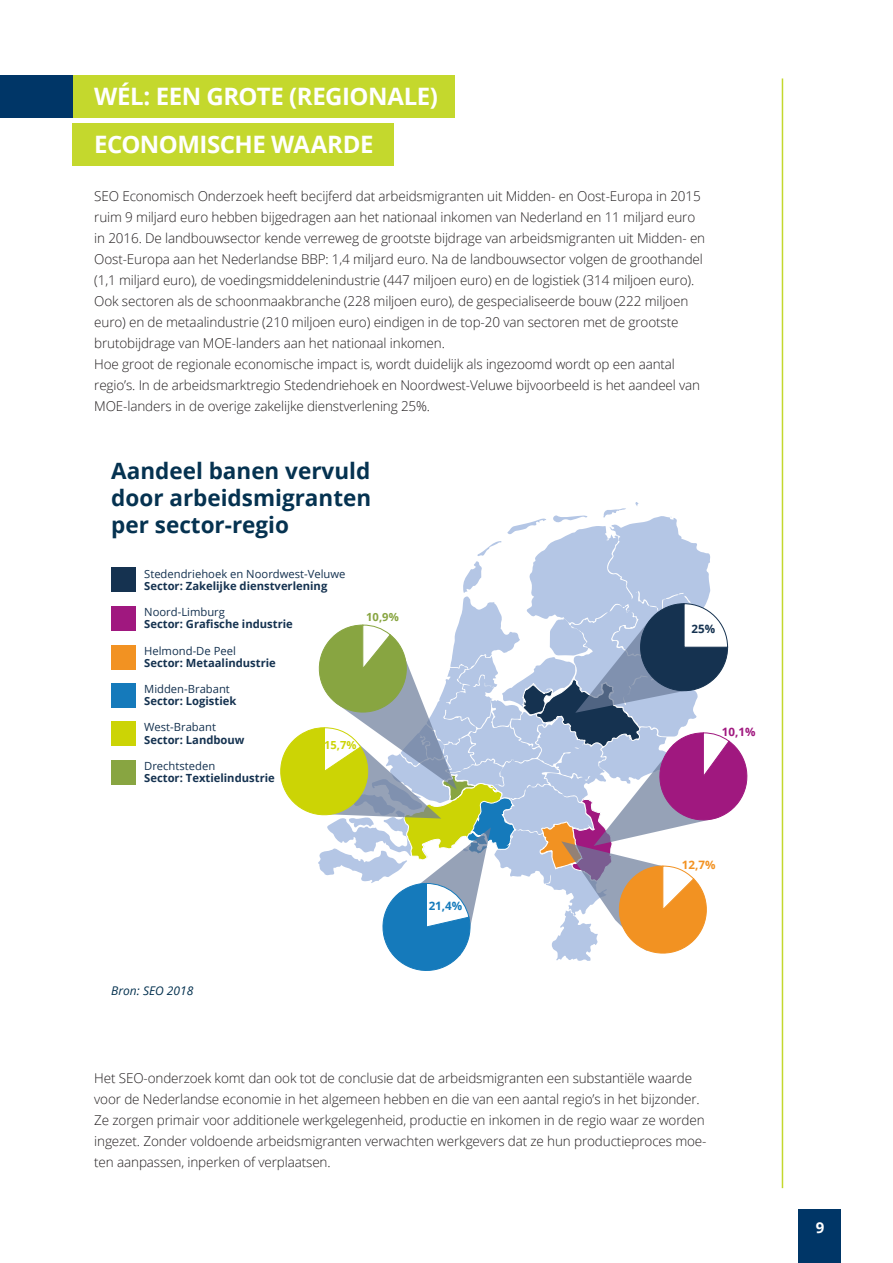
<style>
.page{position:relative;width:893px;height:1263px;background:#fff}
.page>*{position:absolute;margin:0;border:0;box-sizing:border-box;transform-origin:0 0}
.broodtekst{font:700 24px/48px "Open Sans";letter-spacing:-.02em;color:#fff}
.t1{font:700 22.5px "Open Sans";color:#053250}
.t2{font:700 22.5px/27px "Open Sans";color:#153250;text-align:justify}
.t3{font:700 15px "Open Sans";color:#fff}
.broodtekst-2{font:300 13.5px/21px "Open Sans";letter-spacing:-.01em;color:#231f20}
.t4{font:italic 12px "Open Sans";color:#053250}
.t5{font:700 11.55px "Open Sans";color:#a0187f}
.t6{font:700 11.55px "Open Sans";color:#f29222}
.t7{font:700 11.55px "Open Sans";color:#157abb}
.t8{font:700 11.55px "Open Sans";color:#153250}
.t9{font:700 11.25px/12.1px "Open Sans";color:#153250}
.t10{font:11.25px/12.1px "Open Sans";color:#153250}
.t11{font:700 11.25px "Open Sans";color:#88a541}
.t12{font:700 11.1px "Open Sans";color:#ccd405}
.s1{font-weight:700}
.s2{font-weight:400}
</style>
<div class="page">
<div style="left:69px;top:75px;width:386px;height:43px;background:#c4d82d"></div>
<div style="left:0;top:75px;width:72px;height:43px;background:#003667"></div>
<div style="left:72px;top:123px;width:322px;height:43px;background:#c4d82d"></div>
<div style="left:799px;top:1209px;width:42px;height:54px;background:#003667"></div>
<hr style="left:782px;top:78px;width:1px;height:1110px;background:#c4d82d">
<svg style="left:280px;top:502px;width:468px;height:469px"></svg>
<div style="left:111px;top:567px;width:25px;height:25px;background:#153250"></div>
<div style="left:111px;top:606px;width:25px;height:24px;background:#a0187f"></div>
<div style="left:111px;top:645px;width:25px;height:24px;background:#f29222"></div>
<div style="left:111px;top:683px;width:25px;height:25px;background:#157abb"></div>
<div style="left:111px;top:721px;width:25px;height:25px;background:#ccd405"></div>
<div style="left:111px;top:760px;width:25px;height:25px;background:#88a541"></div>
<p class="broodtekst" style="left:94px;top:72px;width:345px">WÉL: EEN GROTE (REGIONALE)<br>ECONOMISCHE WAARDE</p>
<p class="broodtekst-2" style="left:94px;top:185px;width:612px">SEO Economisch Onderzoek heeft becijferd dat arbeidsmigranten uit Midden- en Oost-Europa in 2015 ruim 9 miljard euro hebben bijgedragen aan het nationaal inkomen van Nederland en 11 miljard euro in 2016. De landbouwsector kende verreweg de grootste bijdrage van arbeidsmigranten uit Midden- en Oost-Europa aan het Nederlandse BBP: 1,4 miljard euro. Na de landbouwsector volgen de groothandel (1,1 miljard euro), de voedingsmiddelenindustrie (447 miljoen euro) en de logistiek (314 miljoen euro).<br>Ook sectoren als de schoonmaakbranche (228 miljoen euro), de gespecialiseerde bouw (222 miljoen euro) en de metaalindustrie (210 miljoen euro) eindigen in de top-20 van sectoren met de grootste brutobijdrage van MOE-landers aan het nationaal inkomen.</p>
<p class="broodtekst-2" style="left:94px;top:353px;width:607px">Hoe groot de regionale economische impact is, wordt duidelijk als ingezoomd wordt op een aantal regio’s. In de arbeidsmarktregio Stedendriehoek en Noordwest-Veluwe bijvoorbeeld is het aandeel van<br>MOE-landers in de overige zakelijke dienstverlening 25%.</p>
<p class="t2" style="left:110px;top:451px;width:261px">Aandeel banen vervuld door arbeidsmigranten per sector-regio</p>
<p class="t10" style="left:144px;top:567px;width:203px">Stedendriehoek en Noordwest-Veluwe<br><span class="s1">Sector: Zakelijke dienstverlening</span></p>
<p class="t9" style="left:144px;top:605px;width:150px"><span class="s2">Noord-Limburg<br></span>Sector: Grafische industrie</p>
<p class="t9" style="left:144px;top:644px;width:133px"><span class="s2">Helmond-De Peel<br></span>Sector: Metaalindustrie</p>
<p class="t9" style="left:144px;top:682px;width:94px"><span class="s2">Midden-Brabant<br></span>Sector: Logistiek</p>
<p class="t9" style="left:144px;top:721px;width:102px"><span class="s2">West-Brabant<br></span>Sector: Landbouw</p>
<p class="t9" style="left:144px;top:760px;width:132px"><span class="s2">Drechtsteden<br></span>Sector: Textielindustrie</p>
<p class="t1" style="left:111px;top:455px;width:260px">Aandeel banen vervuld</p>
<p class="t1" style="left:111px;top:482px;width:261px">door arbeidsmigranten</p>
<p class="t1" style="left:111px;top:509px;width:179px">per sector-regio</p>
<p class="t11" style="left:366px;top:609px;width:34px">10,9%</p>
<p class="t12" style="left:324px;top:737px;width:34px">15,7%</p>
<p class="t4" style="left:111px;top:982px;width:84px">Bron: SEO 2018</p>
<p class="t7" style="left:429px;top:897px;width:35px">21,4%</p>
<p class="t8" style="left:691px;top:620px;width:25px">25%</p>
<p class="t5" style="left:722px;top:723px;width:35px">10,1%</p>
<p class="t6" style="left:682px;top:856px;width:35px">12,7%</p>
<p class="broodtekst-2" style="left:94px;top:1067px;width:614px">Het SEO-onderzoek komt dan ook tot de conclusie dat de arbeidsmigranten een substantiële waarde voor de Nederlandse economie in het algemeen hebben en die van een aantal regio’s in het bijzonder.<br>Ze zorgen primair voor additionele werkgelegenheid, productie en inkomen in de regio waar ze worden ingezet. Zonder voldoende arbeidsmigranten verwachten werkgevers dat ze hun productieproces moe&shy;ten aanpassen, inperken of verplaatsen.</p>
<p class="t3" style="left:816px;top:1217px;width:10px">9</p>
</div>
